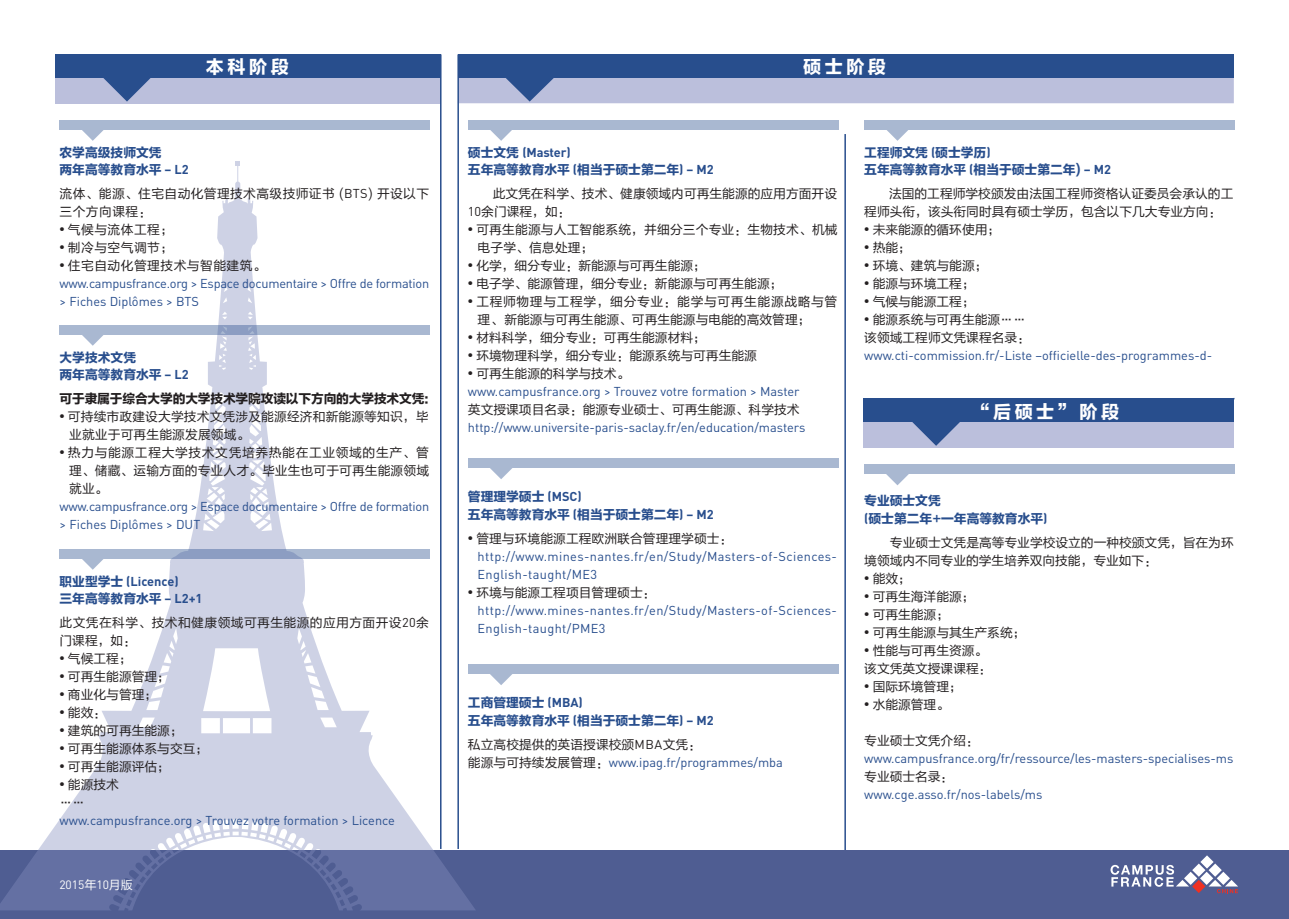
<style>
.page{position:relative;width:1289px;height:919px;background:#fff}
.page>*{position:absolute;margin:0;border:0;box-sizing:border-box;transform-origin:0 0}
.t1{font:18px "FZLTDHJW GB1 0";letter-spacing:.2em;color:#fff}
.t2{font:12.75px/18px "FZLTHJW GB1 0";color:#231f20}
.t3{font:12.75px "DIN Pro";color:#284e8d}
.t4{font:12.75px/17.2px "FZLTDHJW GB1 0";color:#284e8d}
.t5{font:12.75px/18px "DIN Pro";letter-spacing:-.02em;color:#284e8d}
.t6{font:12.75px/18px "DIN Pro";letter-spacing:.03em;color:#284e8d}
.t7{font:12.75px/18px "FZLTHJW GB1 0";letter-spacing:.035em;color:#231f20}
.t8{font:12.75px/18px "FZLTHJW GB1 0";letter-spacing:.05em;color:#231f20}
.t9{font:12.75px/24px "FZLTDHJW GB1 0";letter-spacing:-.015em;color:#231f20}
.t10{font:12.75px/18px "FZLTHJW GB1 0";letter-spacing:.03em;color:#231f20}
.t11{font:700 12.75px "DIN Pro";letter-spacing:-.01em;color:#284e8d}
.t12{font:12px "DIN Pro";color:#fff}
.s1{font-family:"DIN Pro";font-weight:700}
.s2{font-family:"DIN Pro"}
.s3{font-family:"FZLTDHJW GB1 0";font-weight:400}
.s4{color:#284e8d}
.s5{font-family:"DIN Pro";font-weight:700;color:#284e8d}
.s6{font-family:"FZLTHJW GB1 0";color:#231f20}
.s7{font-family:"FZLTHJW GB1 0"}
</style>
<div class="page">
<hr style="left:844px;top:134px;width:2px;height:754px;background:#284e8d">
<svg style="left:55px;top:54px;width:385px;height:49px;background:#6e84b3"></svg>
<svg style="left:459px;top:54px;width:774px;height:49px;background:#7085b4"></svg>
<hr style="left:457px;top:54px;width:2px;height:794px;background:#284e8d">
<hr style="left:440px;top:54px;width:1px;height:794px;background:#284e8d">
<div style="left:0;top:850px;width:1288px;height:68px;background:#4f5d92"></div>
<svg style="left:0;top:162px;width:475px;height:748px"></svg>
<svg style="left:1110px;top:855px;width:128px;height:38px"></svg>
<div style="left:60px;top:120px;width:369px;height:10px;background:#a9b8d1"></div>
<svg style="left:82px;top:130px;width:22px;height:11px"></svg>
<div style="left:468px;top:120px;width:370px;height:10px;background:#a9b8d1"></div>
<svg style="left:490px;top:130px;width:22px;height:11px"></svg>
<div style="left:864px;top:120px;width:370px;height:10px;background:#a9b8d1"></div>
<svg style="left:887px;top:130px;width:21px;height:11px"></svg>
<svg style="left:60px;top:325px;width:369px;height:9px;background:#a5b5cf"></svg>
<svg style="left:73px;top:326px;width:40px;height:20px"></svg>
<svg style="left:60px;top:549px;width:369px;height:9px;background:#9faecb"></svg>
<svg style="left:73px;top:550px;width:40px;height:19px"></svg>
<div style="left:864px;top:464px;width:370px;height:10px;background:#a9b8d1"></div>
<svg style="left:886px;top:474px;width:23px;height:11px"></svg>
<div style="left:468px;top:458px;width:370px;height:10px;background:#a9b8d1"></div>
<svg style="left:490px;top:468px;width:22px;height:11px"></svg>
<div style="left:468px;top:664px;width:370px;height:10px;background:#a9b8d1"></div>
<svg style="left:490px;top:674px;width:22px;height:11px"></svg>
<svg style="left:863px;top:398px;width:371px;height:49px;background:#6e84b2"></svg>
<h1 class="t1" style="left:206px;top:57px;width:84px">本科阶段</h1>
<h1 class="t1" style="left:803px;top:57px;width:84px">硕士阶段</h1>
<p class="t4" style="left:60px;top:145px;width:131px">农学高级技师文凭<br>两年高等教育水平 <span class="s1">– L2</span></p>
<p class="t10" style="left:60px;top:185px;width:371px">流体、能源、住宅自动化管理技术高级技师证书 (<span class="s2">BTS</span>) 开设以下三个方向课程：</p>
<p class="t7" style="left:60px;top:221px;width:115px"><sup>●</sup> 气候与流体工程；</p>
<p class="t7" style="left:60px;top:239px;width:115px"><sup>●</sup> 制冷与空气调节；</p>
<p class="t7" style="left:60px;top:257px;width:208px"><sup>●</sup> 住宅自动化管理技术与智能建筑。</p>
<p class="t5" style="left:60px;top:274px;width:371px">www.campusfrance.org &gt; Espace documentaire &gt; Offre de formation &gt; Fiches Diplômes &gt; BTS</p>
<p class="t11" style="left:468px;top:144px;width:104px"><span class="s3">硕士文凭</span> (Master)</p>
<p class="t4" style="left:468px;top:162px;width:247px">五年高等教育水平 <span class="s1">(</span>相当于硕士第二年<span class="s1">) – M2</span></p>
<p class="t2" style="left:468px;top:185px;width:370px;text-indent:25px">此文凭在科学、技术、健康领域内可再生能源的应用方面开设<br><span class="s2">10</span>余门课程，如：</p>
<p class="t2" style="left:477px;top:221px;width:361px;text-indent:-10px"><sup>●</sup> 可再生能源与人工智能系统，并细分三个专业：生物技术、机械电子学、信息处理；</p>
<p class="t2" style="left:468px;top:257px;width:239px"><sup>●</sup> 化学，细分专业：新能源与可再生能源；</p>
<p class="t2" style="left:468px;top:275px;width:316px"><sup>●</sup> 电子学、能源管理，细分专业：新能源与可再生能源；</p>
<p class="t8" style="left:477px;top:293px;width:361px;text-indent:-10px"><sup>●</sup> 工程师物理与工程学，细分专业：能学与可再生能源战略与管理、新能源与可再生能源、可再生能源与电能的高效管理；</p>
<p class="t2" style="left:468px;top:329px;width:239px"><sup>●</sup> 材料科学，细分专业：可再生能源材料；</p>
<p class="t2" style="left:468px;top:347px;width:290px"><sup>●</sup> 环境物理科学，细分专业：能源系统与可再生能源</p>
<p class="t2" style="left:468px;top:365px;width:163px"><sup>●</sup> 可再生能源的科学与技术。</p>
<p class="t3" style="left:468px;top:383px;width:333px">www.campusfrance.org &gt; Trouvez votre formation &gt; Master</p>
<p class="t2" style="left:468px;top:401px;width:333px">英文授课项目名录：能源专业硕士、可再生能源、科学技术</p>
<p class="t3" style="left:468px;top:419px;width:339px">http://www.universite-paris-saclay.fr/en/education/masters</p>
<p class="t4" style="left:864px;top:145px;width:248px">工程师文凭 <span class="s1">(</span>硕士学历<span class="s1">)<br></span>五年高等教育水平 <span class="s1">(</span>相当于硕士第二年) <span class="s1">– M2</span></p>
<p class="t2" style="left:864px;top:185px;width:370px;text-indent:25px">法国的工程师学校颁发由法国工程师资格认证委员会承认的工程师头衔，该头衔同时具有硕士学历，包含以下几大专业方向：</p>
<p class="t2" style="left:864px;top:221px;width:137px"><sup>●</sup> 未来能源的循环使用；</p>
<p class="t2" style="left:864px;top:239px;width:48px"><sup>●</sup> 热能；</p>
<p class="t2" style="left:864px;top:257px;width:125px"><sup>●</sup> 环境、建筑与能源；</p>
<p class="t2" style="left:864px;top:275px;width:112px"><sup>●</sup> 能源与环境工程；</p>
<p class="t2" style="left:864px;top:293px;width:112px"><sup>●</sup> 气候与能源工程；</p>
<p class="t2" style="left:864px;top:311px;width:167px"><sup>●</sup> 能源系统与可再生能源……该领域工程师文凭课程名录：</p>
<p class="t4" style="left:60px;top:349px;width:78px">大学技术文凭</p>
<p class="t3" style="left:864px;top:347px;width:349px">www.cti-commission.fr/-Liste –officielle-des-programmes-d-</p>
<p class="t9" style="left:60px;top:363px;width:371px"><span class="s4">两年高等教育水平</span> <span class="s5">– L2<br></span>可于隶属于综合大学的大学技术学院攻读以下方向的大学技术文凭:</p>
<p class="t2" style="left:69px;top:408px;width:361px;text-indent:-10px"><sup>●</sup> 可持续市政建设大学技术文凭涉及能源经济和新能源等知识，毕业就业于可再生能源发展领域。</p>
<p class="t2" style="left:69px;top:444px;width:361px;text-align:justify;text-indent:-10px"><sup>●</sup> 热力与能源工程大学技术文凭培养热能在工业领域的生产、管理、储藏、运输方面的专业人才。毕业生也可于可再生能源领域就业。</p>
<p class="t5" style="left:60px;top:497px;width:371px">www.campusfrance.org &gt; Espace documentaire &gt; Offre de formation &gt; Fiches Diplômes &gt; DUT</p>
<h1 class="t1" style="left:971px;top:401px;width:149px">“后硕士”阶段</h1>
<p class="t4" style="left:468px;top:489px;width:247px">管理理学硕士 <span class="s1">(MSC)<br></span>五年高等教育水平 <span class="s1">(</span>相当于硕士第二年<span class="s1">) – M2</span></p>
<p class="t2" style="left:468px;top:529px;width:266px"><sup>●</sup> 管理与环境能源工程欧洲联合管理理学硕士：</p>
<p class="t6" style="left:477px;top:546px;width:361px">http://www.mines-nantes.fr/en/Study/Masters-of-Sciences-<br>English-taught/ME3</p>
<p class="t2" style="left:468px;top:583px;width:189px"><sup>●</sup> 环境与能源工程项目管理硕士：</p>
<p class="t6" style="left:477px;top:600px;width:361px">http://www.mines-nantes.fr/en/Study/Masters-of-Sciences-<br>English-taught/PME3</p>
<p class="t4" style="left:864px;top:492px;width:185px;line-height:18px">专业硕士文凭<br><span class="s1">(</span>硕士第二年+一年高等教育水平<span class="s1">)</span></p>
<p class="t2" style="left:864px;top:533px;width:371px;text-indent:26px">专业硕士文凭是高等专业学校设立的一种校颁文凭，旨在为环境领域内不同专业的学生培养双向技能，专业如下：</p>
<p class="t2" style="left:864px;top:569px;width:48px"><sup>●</sup> 能效；</p>
<p class="t2" style="left:864px;top:587px;width:112px"><sup>●</sup> 可再生海洋能源；</p>
<p class="t2" style="left:864px;top:605px;width:86px"><sup>●</sup> 可再生能源；</p>
<p class="t2" style="left:864px;top:623px;width:163px"><sup>●</sup> 可再生能源与其生产系统；</p>
<p class="t2" style="left:864px;top:641px;width:129px"><sup>●</sup> 性能与可再生资源。该文凭英文授课课程：</p>
<p class="t2" style="left:864px;top:677px;width:99px"><sup>●</sup> 国际环境管理；</p>
<p class="t2" style="left:864px;top:695px;width:86px"><sup>●</sup> 水能源管理。</p>
<p class="t2" style="left:864px;top:731px;width:116px">专业硕士文凭介绍：</p>
<p class="t3" style="left:864px;top:749px;width:370px">www.campusfrance.org/fr/ressource/les-masters-specialises-ms</p>
<p class="t2" style="left:864px;top:767px;width:91px">专业硕士名录：</p>
<p class="t3" style="left:864px;top:785px;width:180px">www.cge.asso.fr/nos-labels/ms</p>
<p class="t11" style="left:60px;top:572px;width:121px"><span class="s3">职业型学士</span> (Licence)</p>
<p class="t4" style="left:60px;top:590px;width:144px">三年高等教育水平 <span class="s1">– L2+1</span></p>
<p class="t7" style="left:60px;top:614px;width:371px">此文凭在科学、技术和健康领域可再生能源的应用方面开设<span class="s2">20</span>余门课程，如：</p>
<p class="t2" style="left:60px;top:650px;width:74px"><sup>●</sup> 气候工程；</p>
<p class="t2" style="left:60px;top:668px;width:112px"><sup>●</sup> 可再生能源管理；</p>
<p class="t2" style="left:60px;top:686px;width:99px"><sup>●</sup> 商业化与管理；</p>
<p class="t2" style="left:60px;top:704px;width:48px"><sup>●</sup> 能效：</p>
<p class="t2" style="left:60px;top:722px;width:125px"><sup>●</sup> 建筑的可再生能源；</p>
<p class="t2" style="left:60px;top:740px;width:150px"><sup>●</sup> 可再生能源体系与交互；</p>
<p class="t2" style="left:60px;top:758px;width:112px"><sup>●</sup> 可再生能源评估；</p>
<p class="t2" style="left:60px;top:776px;width:61px"><sup>●</sup> 能源技术……</p>
<p class="t3" style="left:60px;top:812px;width:337px">www.campusfrance.org &gt; Trouvez votre formation &gt; Licence</p>
<p class="t4" style="left:468px;top:695px;width:247px">工商管理硕士 <span class="s1">(MBA)<br></span>五年高等教育水平 <span class="s1">(</span>相当于硕士第二年<span class="s1">) – M2</span></p>
<p class="t2" style="left:468px;top:735px;width:235px">私立高校提供的英语授课校颁<span class="s2">MBA</span>文凭：</p>
<p class="t3" style="left:468px;top:753px;width:316px"><span class="s6">能源与可持续发展管理：</span>www.ipag.fr/programmes/mba</p>
<p class="t12" style="left:59px;top:876px;width:75px">2015<span class="s7">年</span>10<span class="s7">月版</span></p>
</div>
